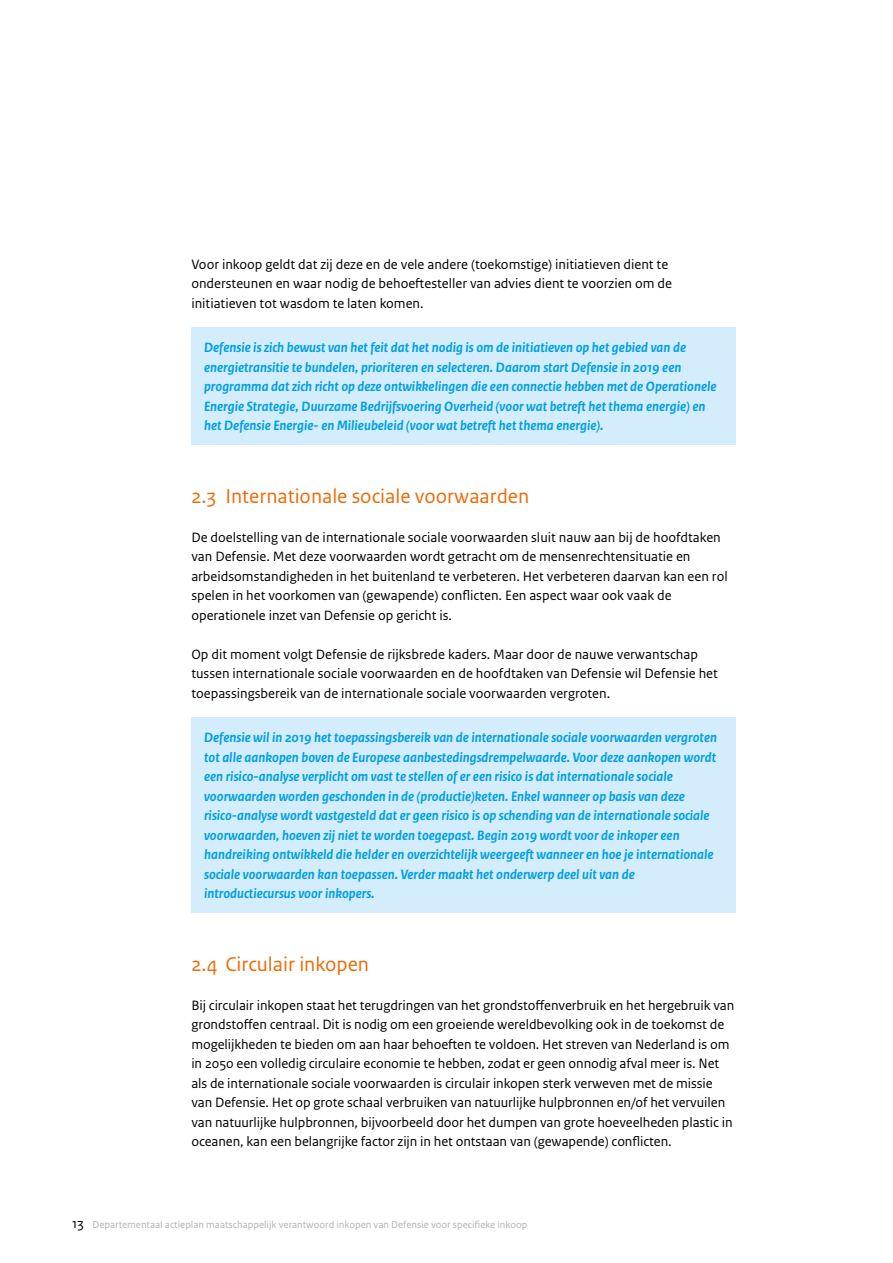
<style>
.page{position:relative;width:893px;height:1263px;background:#fff}
.page>*{position:absolute;margin:0;border:0;box-sizing:border-box;transform-origin:0 0}
.t1{font:21px "Rijksoverheid Sans Text";color:#ed6b06}
.t2{font:14.25px/19.5px "Rijksoverheid Sans Text";color:#000}
.t3{font:italic 700 14.25px/19.5px "Rijksoverheid Sans Text";color:#009fe3}
.t4{font:10.5px "Rijksoverheid Sans Text";color:#b3b2b2}
.s1{font-size:14.25px;color:#000}
</style>
<div class="page">
<div style="left:191px;top:327px;width:545px;height:117px;background:#d4edfc"></div>
<div style="left:191px;top:717px;width:545px;height:195px;background:#d4edfc"></div>
<p class="t2" style="left:191px;top:254px;width:482px">Voor inkoop geldt dat zij deze en de vele andere (toekomstige) initiatieven dient te ondersteunen en waar nodig de behoeftesteller van advies dient te voorzien om de initiatieven tot wasdom te laten komen.</p>
<p class="t3" style="left:204px;top:338px;width:514px">Defensie is zich bewust van het feit dat het nodig is om de initiatieven op het gebied van de energietransitie te bundelen, prioriteren en selecteren. Daarom start Defensie in 2019 een programma dat zich richt op deze ontwikkelingen die een connectie hebben met de Operationele Energie Strategie, Duurzame Bedrijfsvoering Overheid (voor wat betreft het thema energie) en het Defensie Energie- en Milieubeleid (voor wat betreft het thema energie).</p>
<h1 class="t1" style="left:191px;top:484px;width:339px">2.3 Internationale sociale voorwaarden</h1>
<p class="t2" style="left:191px;top:527px;width:538px">De doelstelling van de internationale sociale voorwaarden sluit nauw aan bij de hoofdtaken van Defensie. Met deze voorwaarden wordt getracht om de mensenrechtensituatie en arbeidsomstandigheden in het buitenland te verbeteren. Het verbeteren daarvan kan een rol spelen in het voorkomen van (gewapende) conflicten. Een aspect waar ook vaak de operationele inzet van Defensie op gericht is.</p>
<p class="t2" style="left:191px;top:644px;width:528px">Op dit moment volgt Defensie de rijksbrede kaders. Maar door de nauwe verwantschap tussen internationale sociale voorwaarden en de hoofdtaken van Defensie wil Defensie het toepassingsbereik van de internationale sociale voorwaarden vergroten.</p>
<p class="t3" style="left:204px;top:728px;width:514px">Defensie wil in 2019 het toepassingsbereik van de internationale sociale voorwaarden vergroten tot alle aankopen boven de Europese aanbestedingsdrempelwaarde. Voor deze aankopen wordt een risico-analyse verplicht om vast te stellen of er een risico is dat internationale sociale voorwaarden worden geschonden in de (productie)keten. Enkel wanneer op basis van deze risico-analyse wordt vastgesteld dat er geen risico is op schending van de internationale sociale voorwaarden, hoeven zij niet te worden toegepast. Begin 2019 wordt voor de inkoper een handreiking ontwikkeld die helder en overzichtelijk weergeeft wanneer en hoe je internationale sociale voorwaarden kan toepassen. Verder maakt het onderwerp deel uit van de introductiecursus voor inkopers.</p>
<h1 class="t1" style="left:191px;top:952px;width:179px">2.4 Circulair inkopen</h1>
<p class="t2" style="left:191px;top:995px;width:544px">Bij circulair inkopen staat het terugdringen van het grondstoffenverbruik en het hergebruik van grondstoffen centraal. Dit is nodig om een groeiende wereldbevolking ook in de toekomst de mogelijkheden te bieden om aan haar behoeften te voldoen. Het streven van Nederland is om in 2050 een volledig circulaire economie te hebben, zodat er geen onnodig afval meer is. Net als de internationale sociale voorwaarden is circulair inkopen sterk verweven met de missie van Defensie. Het op grote schaal verbruiken van natuurlijke hulpbronnen en/of het vervuilen van natuurlijke hulpbronnen, bijvoorbeeld door het dumpen van grote hoeveelheden plastic in oceanen, kan een belangrijke factor zijn in het ontstaan van (gewapende) conflicten.</p>
<p class="t4" style="left:72px;top:1218px;width:457px"><span class="s1">13</span> Departementaal actieplan maatschappelijk verantwoord inkopen van Defensie voor specifieke inkoop</p>
</div>
